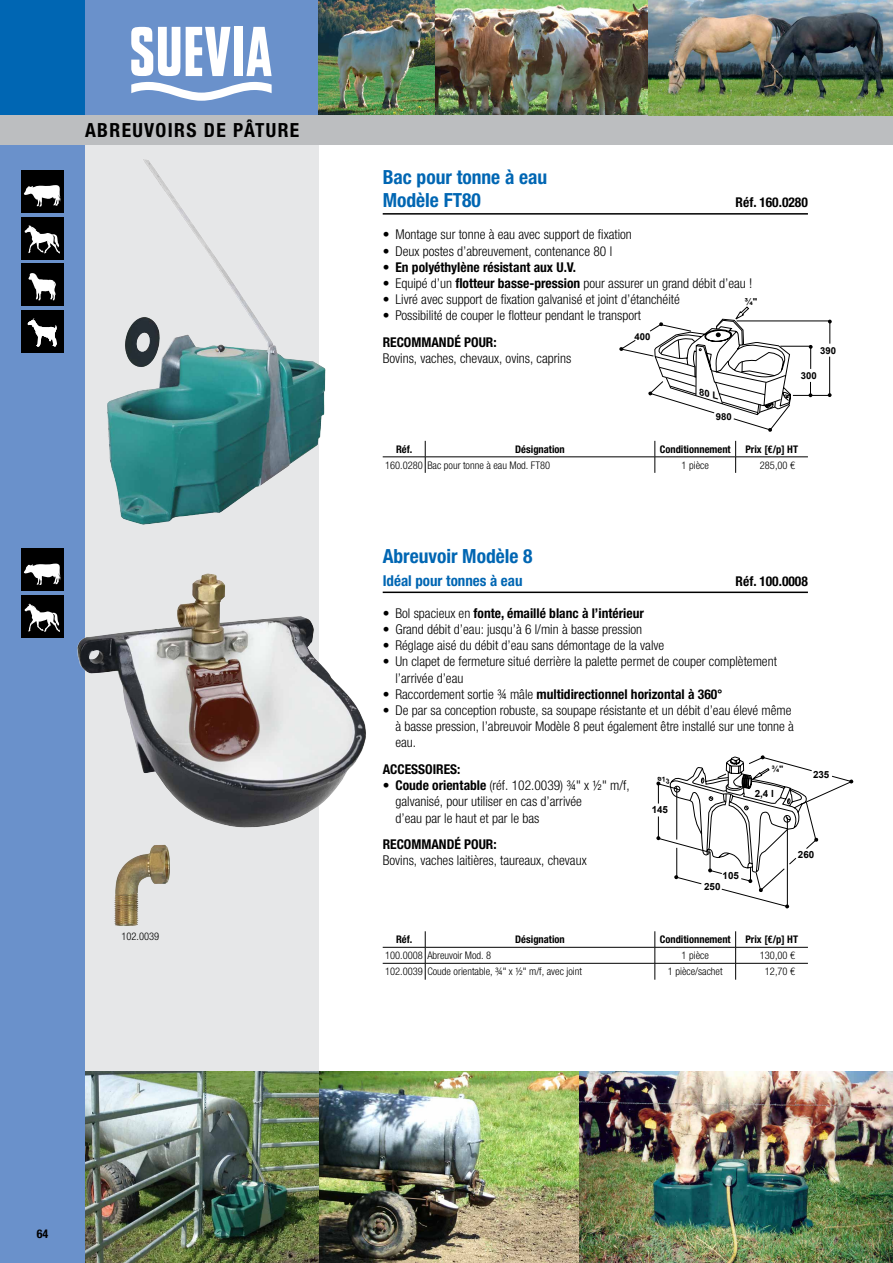
<style>
.page{position:relative;width:893px;height:1263px;background:#fff}
.page>*{position:absolute;margin:0;border:0;box-sizing:border-box;transform-origin:0 0}
.t1{font:700 condensed 19.5px/23.4px "Helvetica Neue LTW1 G";color:#0066b3}
.t2{font:700 condensed 19.5px "Helvetica Neue LTW1 G";letter-spacing:.07em;color:#000}
.t3{font:700 condensed 15px "Helvetica Neue LTW1 G";color:#0066b3}
.t4{font:300 condensed 13.5px/16.2px "Helvetica Neue LTW1 G";color:#000}
.t5{font:700 condensed 13.5px "Helvetica Neue LTW1 G";color:#000}
.t6{font:700 condensed 12px "Helvetica Neue LTW1 G";color:#000}
.t7{font:300 condensed 10.5px "Helvetica Neue LTW1 G";color:#000}
.t8{font:700 condensed 10.5px "Helvetica Neue LTW1 G";color:#000}
.t9{font:700 9.9px "Arial";color:#000}
.t10{font:700 9.6px "Arial";color:#000}
.t11{font:700 8.85px "Arial";color:#000}
.s1{font-weight:300}
.s2{font-weight:700}
</style>
<div class="page">
<div style="left:0;top:0;width:319px;height:1263px;background:#e6e7e8"></div>
<div style="left:85px;top:0;width:234px;height:115px;background:#6a91cb"></div>
<div style="left:0;top:115px;width:85px;height:1148px;background:#6a91cb"></div>
<div style="left:0;top:0;width:85px;height:115px;background:#0066b3"></div>
<img style="left:319px;top:0;width:574px;height:115px">
<svg style="left:186px;top:27px;width:44px;height:49px"></svg>
<div style="left:234px;top:27px;width:8px;height:49px;background:#fff"></div>
<svg style="left:246px;top:27px;width:26px;height:49px"></svg>
<svg style="left:131px;top:27px;width:49px;height:49px"></svg>
<svg style="left:131px;top:82px;width:141px;height:19px"></svg>
<div style="left:0;top:115px;width:893px;height:30px;background:#bcbec0"></div>
<img style="left:85px;top:1071px;width:494px;height:192px">
<div style="left:21px;top:549px;width:43px;height:42px;background:#000"></div>
<svg style="left:24px;top:564px;width:37px;height:21px"></svg>
<div style="left:21px;top:595px;width:43px;height:43px;background:#000"></div>
<svg style="left:25px;top:604px;width:35px;height:28px"></svg>
<div style="left:21px;top:170px;width:43px;height:43px;background:#000"></div>
<svg style="left:24px;top:185px;width:37px;height:22px"></svg>
<div style="left:21px;top:264px;width:43px;height:42px;background:#000"></div>
<svg style="left:28px;top:273px;width:28px;height:27px"></svg>
<div style="left:21px;top:310px;width:43px;height:43px;background:#000"></div>
<svg style="left:28px;top:318px;width:29px;height:29px"></svg>
<div style="left:21px;top:217px;width:43px;height:42px;background:#000"></div>
<svg style="left:25px;top:225px;width:35px;height:28px"></svg>
<img style="left:107px;top:159px;width:219px;height:366px">
<hr style="left:737px;top:321px;width:93px;height:1px;background:#000">
<hr style="left:793px;top:395px;width:36px;height:1px;background:#000">
<hr style="left:829px;top:357px;width:1px;height:38px;background:#000">
<svg style="left:828px;top:393px;width:4px;height:4px"></svg>
<svg style="left:828px;top:320px;width:4px;height:24px"></svg>
<hr style="left:780px;top:346px;width:31px;height:1px;background:#000">
<svg style="left:809px;top:382px;width:3px;height:15px"></svg>
<svg style="left:809px;top:345px;width:4px;height:24px"></svg>
<img style="left:114px;top:844px;width:56px;height:82px">
<img style="left:579px;top:1071px;width:314px;height:192px">
<hr style="left:383px;top:591px;width:425px;height:2px;background:#000">
<hr style="left:383px;top:213px;width:425px;height:2px;background:#000">
<img style="left:77px;top:573px;width:289px;height:255px">
<hr style="left:383px;top:457px;width:42px;height:1px;background:#000">
<hr style="left:425px;top:457px;width:230px;height:1px;background:#000">
<svg style="left:425px;top:441px;width:1px;height:32px"></svg>
<hr style="left:655px;top:457px;width:81px;height:1px;background:#000">
<svg style="left:655px;top:441px;width:1px;height:32px"></svg>
<hr style="left:736px;top:457px;width:72px;height:1px;background:#000">
<svg style="left:735px;top:441px;width:1px;height:32px"></svg>
<hr style="left:383px;top:947px;width:42px;height:1px;background:#000">
<hr style="left:425px;top:947px;width:230px;height:1px;background:#000">
<hr style="left:655px;top:947px;width:81px;height:1px;background:#000">
<hr style="left:736px;top:947px;width:72px;height:1px;background:#000">
<hr style="left:383px;top:963px;width:42px;height:1px;background:#000">
<hr style="left:425px;top:963px;width:230px;height:1px;background:#000">
<svg style="left:425px;top:931px;width:1px;height:49px"></svg>
<hr style="left:655px;top:963px;width:81px;height:1px;background:#000">
<svg style="left:655px;top:931px;width:1px;height:49px"></svg>
<hr style="left:736px;top:963px;width:72px;height:1px;background:#000">
<svg style="left:735px;top:931px;width:1px;height:49px"></svg>
<svg style="left:656px;top:755px;width:197px;height:154px"></svg>
<svg style="left:619px;top:306px;width:173px;height:126px"></svg>
<h1 class="t2" style="left:85px;top:118px;width:216px">ABREUVOIRS DE PÂTURE</h1>
<p class="t7" style="left:121px;top:930px;width:39px">102.0039</p>
<h1 class="t1" style="left:383px;top:165px;width:166px">Bac pour tonne à eau<br>Modèle FT80</h1>
<p class="t5" style="left:736px;top:195px;width:74px">Réf. 160.0280</p>
<p class="t4" style="left:383px;top:227px;width:251px">• Montage sur tonne à eau avec support de fixation</p>
<p class="t4" style="left:383px;top:243px;width:231px">• Deux postes d’abreuvement, contenance 80 l</p>
<p class="t5" style="left:383px;top:259px;width:195px"><span class="s1">•</span> En polyéthylène résistant aux U.V.</p>
<p class="t4" style="left:383px;top:275px;width:371px">• Equipé d’un <span class="s2">flotteur basse-pression</span> pour assurer un grand débit d’eau !</p>
<p class="t4" style="left:383px;top:291px;width:299px">• Livré avec support de fixation galvanisé et joint d’étanchéité</p>
<p class="t4" style="left:383px;top:308px;width:260px">• Possibilité de couper le flotteur pendant le transport</p>
<p class="t5" style="left:383px;top:334px;width:115px">RECOMMANDÉ POUR:</p>
<p class="t4" style="left:383px;top:350px;width:190px">Bovins, vaches, chevaux, ovins, caprins</p>
<p class="t10" style="left:745px;top:295px;width:14px">¾"</p>
<p class="t10" style="left:634px;top:330px;width:17px">400</p>
<p class="t10" style="left:820px;top:344px;width:17px">390</p>
<p class="t10" style="left:716px;top:410px;width:17px">980</p>
<p class="t10" style="left:801px;top:369px;width:17px">300</p>
<p class="t8" style="left:396px;top:443px;width:18px">Réf.</p>
<p class="t8" style="left:515px;top:443px;width:51px">Désignation</p>
<p class="t8" style="left:660px;top:443px;width:72px">Conditionnement</p>
<p class="t8" style="left:745px;top:443px;width:54px">Prix [€/p] HT</p>
<p class="t7" style="left:385px;top:459px;width:167px">160.0280 Bac pour tonne à eau Mod. FT80</p>
<p class="t7" style="left:682px;top:459px;width:29px">1 pièce</p>
<p class="t7" style="left:760px;top:459px;width:37px">285,00 €</p>
<h1 class="t1" style="left:383px;top:544px;width:151px">Abreuvoir Modèle 8</h1>
<p class="t3" style="left:383px;top:572px;width:141px">Idéal pour tonnes à eau</p>
<p class="t5" style="left:736px;top:573px;width:74px">Réf. 100.0008</p>
<p class="t5" style="left:383px;top:605px;width:263px"><span class="s1">• Bol spacieux en</span> fonte, émaillé blanc à l’intérieur</p>
<p class="t4" style="left:383px;top:621px;width:261px">• Grand débit d’eau: jusqu’à 6 l/min à basse pression</p>
<p class="t4" style="left:383px;top:637px;width:283px">• Réglage aisé du débit d’eau sans démontage de la valve</p>
<p class="t4" style="left:395px;top:654px;width:383px;text-indent:-13px">• Un clapet de fermeture situé derrière la palette permet de couper complètement l’arrivée d’eau</p>
<p class="t5" style="left:383px;top:686px;width:341px"><span class="s1">• Raccordement sortie ¾ mâle</span> multidirectionnel horizontal à 360°</p>
<p class="t4" style="left:395px;top:702px;width:400px;text-indent:-13px">• De par sa conception robuste, sa soupape résistante et un débit d’eau élevé même à basse pression, l’abreuvoir Modèle 8 peut également être installé sur une tonne à eau.</p>
<p class="t5" style="left:383px;top:761px;width:79px">ACCESSOIRES:</p>
<p class="t4" style="left:395px;top:777px;width:236px;text-indent:-13px">• <span class="s2">Coude orientable</span> (réf. 102.0039) ¾" x ½" m/f, galvanisé, pour utiliser en cas d’arrivée<br>d’eau par le haut et par le bas</p>
<p class="t5" style="left:383px;top:836px;width:115px">RECOMMANDÉ POUR:</p>
<p class="t4" style="left:383px;top:853px;width:205px">Bovins, vaches laitières, taureaux, chevaux</p>
<p class="t11" style="left:772px;top:763px;width:13px">¾"</p>
<p class="t9" style="left:813px;top:768px;width:18px">235</p>
<p class="t9" style="left:755px;top:786px;width:21px">2,4 l</p>
<p class="t9" style="left:652px;top:802px;width:18px">145</p>
<p class="t9" style="left:798px;top:847px;width:18px">260</p>
<p class="t9" style="left:723px;top:868px;width:18px">105</p>
<p class="t9" style="left:704px;top:879px;width:18px">250</p>
<p class="t8" style="left:396px;top:933px;width:18px">Réf.</p>
<p class="t8" style="left:515px;top:933px;width:51px">Désignation</p>
<p class="t8" style="left:660px;top:933px;width:72px">Conditionnement</p>
<p class="t8" style="left:745px;top:933px;width:54px">Prix [€/p] HT</p>
<p class="t7" style="left:385px;top:949px;width:108px">100.0008 Abreuvoir Mod. 8</p>
<p class="t7" style="left:682px;top:949px;width:29px">1 pièce</p>
<p class="t7" style="left:760px;top:949px;width:37px">130,00 €</p>
<p class="t7" style="left:385px;top:965px;width:198px">102.0039 Coude orientable, ¾" x ½" m/f, avec joint</p>
<p class="t7" style="left:668px;top:965px;width:56px">1 pièce/sachet</p>
<p class="t7" style="left:765px;top:965px;width:32px">12,70 €</p>
<p class="t6" style="left:37px;top:1226px;width:13px">64</p>
</div>
